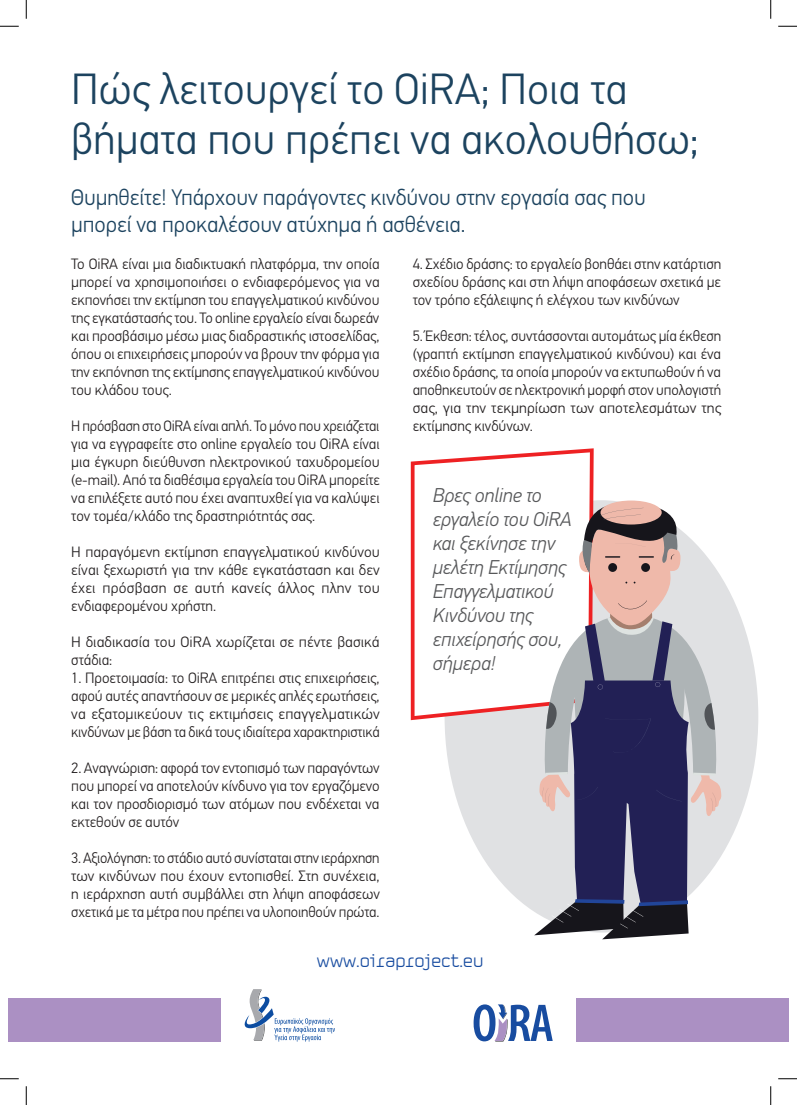
<style>
.page{position:relative;width:797px;height:1105px;background:#fff}
.page>*{position:absolute;margin:0;border:0;box-sizing:border-box;transform-origin:0 0}
.t1{font:300 43.75px/50px "PF Din Text Pro";color:#1c435f}
.t2{font:300 22.5px/27px "PF Din Text Pro";letter-spacing:-.005em;color:#1c435f}
.t3{font:italic 300 20px/24px "PFDIN Text Pro";letter-spacing:-.005em;color:#57585a}
.t4{font:17.5px "PF Sector A Light";color:#184ca0}
.t5{font:300 15px/18px "PF Din Text Pro";letter-spacing:-.005em;color:#231f20;text-align:justify}
</style>
<div class="page">
<div style="left:444px;top:500px;width:314px;height:432px;background:#e0e1e3;border-radius:50%"></div>
<svg style="left:411px;top:448px;width:182px;height:272px"></svg>
<svg style="left:600px;top:500px;width:61px;height:24px"></svg>
<svg style="left:532px;top:502px;width:196px;height:437px"></svg>
<svg style="left:473px;top:1004px;width:79px;height:38px"></svg>
<svg style="left:244px;top:989px;width:91px;height:53px"></svg>
<div style="left:575px;top:998px;width:213px;height:44px;background:#ab90c3"></div>
<div style="left:9px;top:998px;width:212px;height:44px;background:#ab90c3"></div>
<svg style="left:0;top:25px;width:19px;height:2px"></svg>
<svg style="left:778px;top:25px;width:19px;height:2px"></svg>
<svg style="left:0;top:1078px;width:19px;height:1px"></svg>
<svg style="left:778px;top:1078px;width:19px;height:1px"></svg>
<svg style="left:25px;top:0;width:2px;height:19px"></svg>
<svg style="left:25px;top:1086px;width:2px;height:19px"></svg>
<svg style="left:770px;top:0;width:1px;height:19px"></svg>
<svg style="left:770px;top:1086px;width:1px;height:19px"></svg>
<h1 class="t1" style="left:71px;top:65px;width:629px">Πώς λειτουργεί το OiRA; Ποια τα βήματα που πρέπει να ακολουθήσω;</h1>
<h2 class="t2" style="left:71px;top:184px;width:576px">Θυμηθείτε! Υπάρχουν παράγοντες κινδύνου στην εργασία σας που μπορεί να προκαλέσουν ατύχημα ή ασθένεια.</h2>
<p class="t5" style="left:71px;top:255px;width:310px">Το OiRA είναι μια διαδικτυακή πλατφόρμα, την οποία μπορεί να χρησιμοποιήσει ο ενδιαφερόμενος για να εκπονήσει την εκτίμηση του επαγγελματικού κινδύνου της εγκατάστασής του. Το online εργαλείο είναι δωρεάν και προσβάσιμο μέσω μιας διαδραστικής ιστοσελίδας, όπου οι επιχειρήσεις μπορούν να βρουν την φόρμα για την εκπόνηση της εκτίμησης επαγγελματικού κινδύνου του κλάδου τους.</p>
<p class="t5" style="left:71px;top:417px;width:310px">Η πρόσβαση στο OiRA είναι απλή. Το μόνο που χρειάζεται για να εγγραφείτε στο online εργαλείο του OiRA είναι μια έγκυρη διεύθυνση ηλεκτρονικού ταχυδρομείου (e-mail). Από τα διαθέσιμα εργαλεία του OiRA μπορείτε να επιλέξετε αυτό που έχει αναπτυχθεί για να καλύψει τον τομέα/κλάδο της δραστηριότητάς σας.</p>
<p class="t5" style="left:71px;top:543px;width:310px">Η παραγόμενη εκτίμηση επαγγελματικού κινδύνου είναι ξεχωριστή για την κάθε εγκατάσταση και δεν έχει πρόσβαση σε αυτή κανείς άλλος πλην του ενδιαφερομένου χρήστη.</p>
<p class="t5" style="left:71px;top:633px;width:310px">Η διαδικασία του OiRA χωρίζεται σε πέντε βασικά στάδια:</p>
<p class="t5" style="left:71px;top:669px;width:310px">1. Προετοιμασία: το OiRA επιτρέπει στις επιχειρήσεις, αφού αυτές απαντήσουν σε μερικές απλές ερωτήσεις, να εξατομικεύουν τις εκτιμήσεις επαγγελματικών κινδύνων με βάση τα δικά τους ιδιαίτερα χαρακτηριστικά</p>
<p class="t5" style="left:71px;top:759px;width:310px">2. Αναγνώριση: αφορά τον εντοπισμό των παραγόντων που μπορεί να αποτελούν κίνδυνο για τον εργαζόμενο και τον προσδιορισμό των ατόμων που ενδέχεται να εκτεθούν σε αυτόν</p>
<p class="t5" style="left:71px;top:849px;width:310px">3. Αξιολόγηση: το στάδιο αυτό συνίσταται στην ιεράρχηση των κινδύνων που έχουν εντοπισθεί. Στη συνέχεια, η ιεράρχηση αυτή συμβάλλει στη λήψη αποφάσεων σχετικά με τα μέτρα που πρέπει να υλοποιηθούν πρώτα.</p>
<p class="t5" style="left:412px;top:255px;width:310px">4. Σχέδιο δράσης: το εργαλείο βοηθάει στην κατάρτιση σχεδίου δράσης και στη λήψη αποφάσεων σχετικά με τον τρόπο εξάλειψης ή ελέγχου των κινδύνων</p>
<p class="t5" style="left:412px;top:327px;width:310px">5. Έκθεση: τέλος, συντάσσονται αυτομάτως μία έκθεση (γραπτή εκτίμηση επαγγελματικού κινδύνου) και ένα σχέδιο δράσης, τα οποία μπορούν να εκτυπωθούν ή να αποθηκευτούν σε ηλεκτρονική μορφή στον υπολογιστή σας, για την τεκμηρίωση των αποτελεσμάτων της εκτίμησης κινδύνων.</p>
<h3 class="t3" style="left:433px;top:484px;width:140px">Βρες online το εργαλείο του OiRA και ξεκίνησε την µελέτη Εκτίµησης<br>Επαγγελµατικού<br>Κινδύνου της επιχείρησής σου, σήµερα!</h3>
<p class="t4" style="left:317px;top:951px;width:168px">www.oiraproject.eu</p>
</div>
